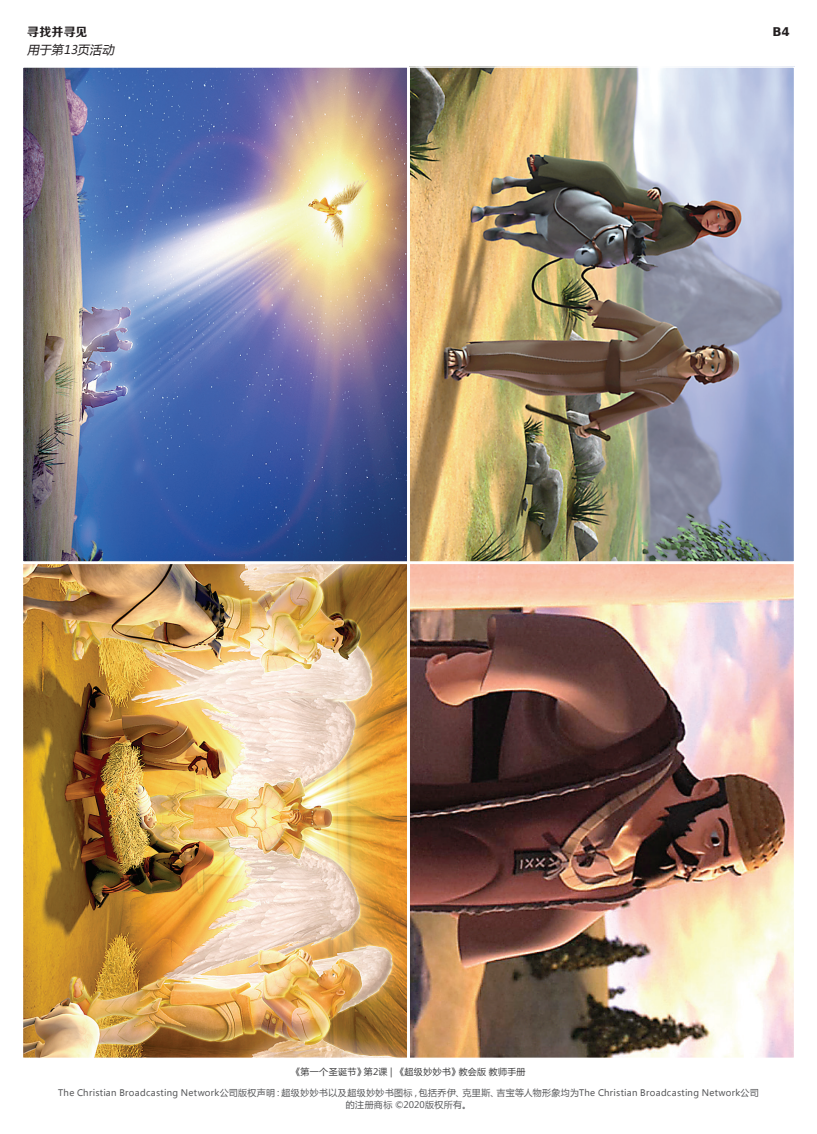
<style>
.page{position:relative;width:817px;height:1134px;background:#fff}
.page>*{position:absolute;margin:0;border:0;box-sizing:border-box;transform-origin:0 0}
.t1{font:italic 12px "Microsoft Ya Hei";color:#231f20}
.t2{font:12px "FZZCHJW GB1 0";letter-spacing:.015em;color:#231f20}
.t3{font:700 12px "DejaVu Sans";color:#231f20}
.t4{font:9px/12px "Microsoft Ya Hei";letter-spacing:.03em;color:#57585a;text-align:center}
.t5{font:9px "Microsoft Ya Hei";letter-spacing:.035em;color:#3e3e3f}
</style>
<div class="page">
<img style="left:410px;top:68px;width:383px;height:493px">
<img style="left:24px;top:68px;width:382px;height:493px">
<img style="left:410px;top:565px;width:383px;height:492px">
<img style="left:24px;top:565px;width:382px;height:492px">
<h1 class="t2" style="left:27px;top:25px;width:62px">寻找并寻见</h1>
<h1 class="t3" style="left:772px;top:22px;width:19px">B4</h1>
<h1 class="t1" style="left:27px;top:42px;width:91px">用于第13页活动</h1>
<p class="t5" style="left:291px;top:1066px;width:236px">《第一个圣诞节》第2课 | 《超级妙妙书》教会版 教师手册</p>
<p class="t4" style="left:58px;top:1086px;width:702px">The Christian Broadcasting Network公司版权声明：超级妙妙书以及超级妙妙书图标，包括乔伊、克里斯、吉宝等人物形象均为The Christian Broadcasting Network公司的注册商标 ©2020版权所有。</p>
</div>
